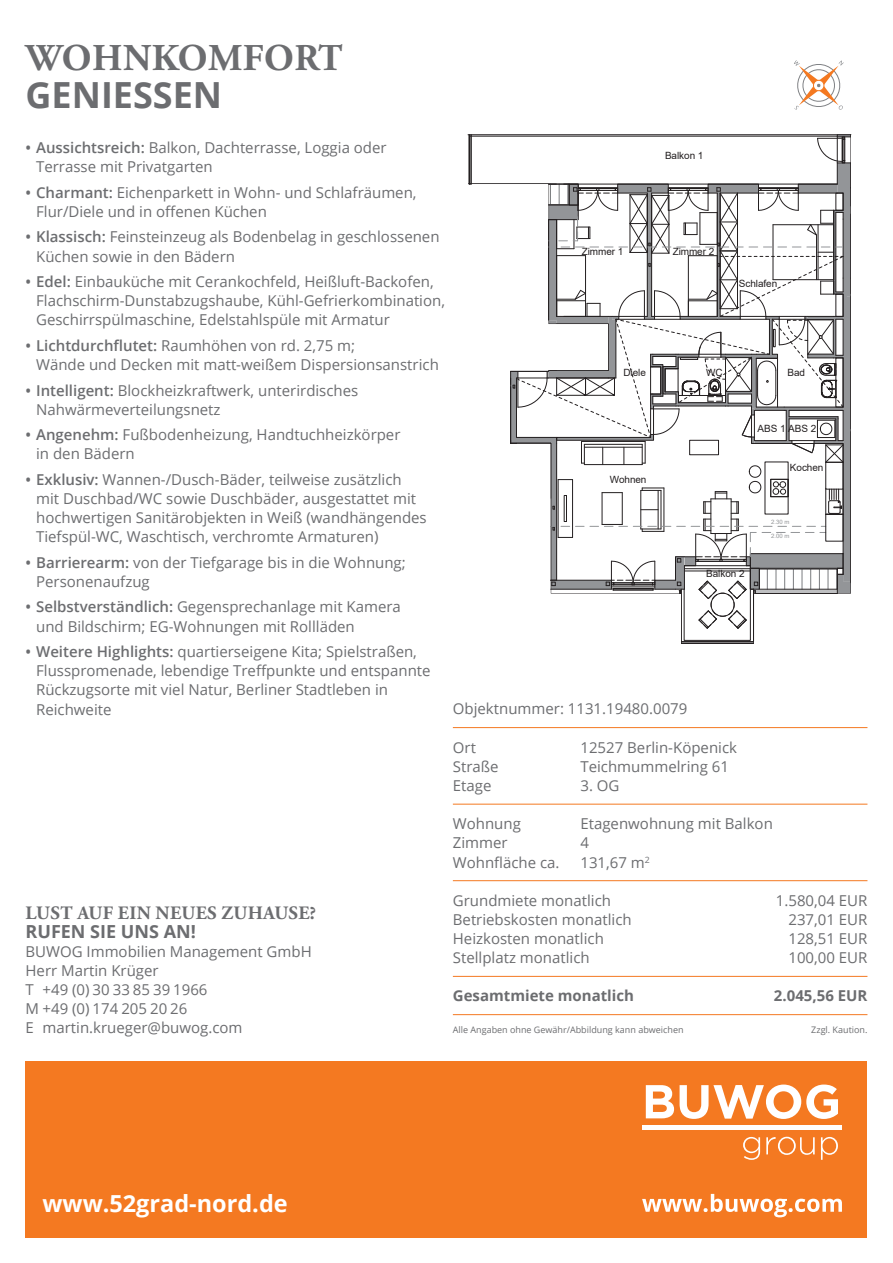
<style>
.page{position:relative;width:893px;height:1263px;background:#fff}
.page>*{position:absolute;margin:0;border:0;box-sizing:border-box;transform-origin:0 0}
.t1{font:700 37.8px "Adobe Garamond Pro";letter-spacing:.015em;color:#6c6d70}
.t2{font:700 36px "Open Sans";color:#6c6d70}
.t3{font:700 23.4px "Open Sans";color:#fff}
.t4{font:700 18.9px "Adobe Garamond Pro";letter-spacing:.015em;color:#6c6d70}
.t5{font:700 18px "Open Sans";color:#6c6d70}
.t6{font:15px/19.2px "Open Sans";color:#6c6d70}
.t7{font:700 15px "Open Sans";color:#6c6d70}
.t8{font:9.9px "Arial";letter-spacing:-.005em;color:#231f20}
.t9{font:9px "Open Sans";color:#6c6d70}
.t10{font:6px "Arial";color:#939598}
.s1{font-weight:600}
</style>
<div class="page">
<div style="left:26px;top:1061px;width:841px;height:176px;background:#f47921"></div>
<svg style="left:646px;top:1085px;width:28px;height:33px"></svg>
<svg style="left:680px;top:1084px;width:158px;height:35px"></svg>
<hr style="left:642px;top:1125px;width:200px;height:4px;background:#fff">
<svg style="left:743px;top:1137px;width:17px;height:23px"></svg>
<svg style="left:821px;top:1137px;width:17px;height:23px"></svg>
<svg style="left:766px;top:1137px;width:49px;height:18px"></svg>
<svg style="left:642px;top:1194px;width:200px;height:23px"></svg>
<svg style="left:794px;top:60px;width:50px;height:50px"></svg>
<hr style="left:453px;top:727px;width:414px;height:1px;background:#f47921">
<hr style="left:453px;top:804px;width:414px;height:1px;background:#f47921">
<hr style="left:453px;top:880px;width:414px;height:1px;background:#f47921">
<hr style="left:453px;top:976px;width:414px;height:1px;background:#f47921">
<hr style="left:453px;top:1014px;width:414px;height:1px;background:#f47921">
<hr style="left:468px;top:134px;width:383px;height:1px;background:#231f20">
<hr style="left:681px;top:643px;width:72px;height:1px;background:#231f20">
<svg style="left:468px;top:135px;width:383px;height:508px"></svg>
<h1 class="t1" style="left:26px;top:36px;width:318px">WOHNKOMFORT</h1>
<h2 class="t2" style="left:26px;top:70px;width:198px">GENIESSEN</h2>
<p class="t6" style="left:36px;top:138px;width:352px;text-indent:-11px"><span class="s1">• Aussichtsreich:</span> Balkon, Dachterrasse, Loggia oder<br>Terrasse mit Privatgarten</p>
<p class="t6" style="left:36px;top:182px;width:382px;text-indent:-11px"><span class="s1">• Charmant:</span> Eichenparkett in Wohn- und Schlafräumen,<br>Flur/Diele und in offenen Küchen</p>
<p class="t6" style="left:36px;top:227px;width:405px;text-indent:-11px"><span class="s1">• Klassisch:</span> Feinsteinzeug als Bodenbelag in geschlossenen<br>Küchen sowie in den Bädern</p>
<p class="t6" style="left:36px;top:272px;width:410px;text-indent:-11px"><span class="s1">• Edel:</span> Einbauküche mit Cerankochfeld, Heißluft-Backofen,<br>Flachschirm-Dunstabzugshaube, Kühl-Gefrierkombination,<br>Geschirrspülmaschine, Edelstahlspüle mit Armatur</p>
<p class="t6" style="left:36px;top:335px;width:404px;text-indent:-11px"><span class="s1">• Lichtdurchflutet:</span> Raumhöhen von rd. 2,75 m;<br>Wände und Decken mit matt-weißem Dispersionsanstrich</p>
<p class="t6" style="left:36px;top:380px;width:324px;text-indent:-11px"><span class="s1">• Intelligent:</span> Blockheizkraftwerk, unterirdisches<br>Nahwärmeverteilungsnetz</p>
<p class="t6" style="left:36px;top:425px;width:366px;text-indent:-11px"><span class="s1">• Angenehm:</span> Fußbodenheizung, Handtuchheizkörper in den Bädern</p>
<p class="t6" style="left:36px;top:469px;width:392px;text-indent:-11px"><span class="s1">• Exklusiv:</span> Wannen-/Dusch-Bäder, teilweise zusätzlich mit Duschbad/WC sowie Duschbäder, ausgestattet mit hochwertigen Sanitärobjekten in Weiß (wandhängendes Tiefspül-WC, Waschtisch, verchromte Armaturen)</p>
<p class="t6" style="left:36px;top:552px;width:371px;text-indent:-11px"><span class="s1">• Barrierearm:</span> von der Tiefgarage bis in die Wohnung;<br>Personenaufzug</p>
<p class="t6" style="left:36px;top:597px;width:366px;text-indent:-11px"><span class="s1">• Selbstverständlich:</span> Gegensprechanlage mit Kamera und Bildschirm; EG-Wohnungen mit Rollläden</p>
<p class="t6" style="left:36px;top:642px;width:396px;text-indent:-11px"><span class="s1">• Weitere Highlights:</span> quartierseigene Kita; Spielstraßen, Flusspromenade, lebendige Treffpunkte und entspannte Rückzugsorte mit viel Natur, Berliner Stadtleben in Reichweite</p>
<p class="t4" style="left:26px;top:901px;width:292px">LUST AUF EIN NEUES ZUHAUSE?</p>
<p class="t5" style="left:26px;top:918px;width:172px">RUFEN SIE UNS AN!</p>
<p class="t6" style="left:26px;top:941px;width:288px">BUWOG Immobilien Management GmbH<br>Herr Martin Krüger<br>T +49 (0) 30 33 85 39 1966<br>M +49 (0) 174 205 20 26<br>E martin.krueger@buwog.com</p>
<p class="t8" style="left:665px;top:149px;width:40px">Balkon 1</p>
<p class="t8" style="left:582px;top:244px;width:43px">Zimmer 1</p>
<p class="t8" style="left:673px;top:244px;width:43px">Zimmer 2</p>
<p class="t8" style="left:739px;top:276px;width:40px">Schlafen</p>
<p class="t8" style="left:623px;top:365px;width:24px">Diele</p>
<p class="t8" style="left:706px;top:365px;width:18px">WC</p>
<p class="t8" style="left:787px;top:365px;width:19px">Bad</p>
<p class="t8" style="left:757px;top:422px;width:60px">ABS 1 ABS 2</p>
<p class="t8" style="left:610px;top:473px;width:38px">Wohnen</p>
<p class="t8" style="left:706px;top:567px;width:40px">Balkon 2</p>
<p class="t8" style="left:790px;top:461px;width:35px">Kochen</p>
<p class="t10" style="left:771px;top:518px;width:20px">2.30 m</p>
<p class="t10" style="left:771px;top:531px;width:20px">2.00 m</p>
<p class="t6" style="left:453px;top:699px;width:236px">Objektnummer: 1131.19480.0079</p>
<p class="t6" style="left:453px;top:737px;width:25px">Ort</p>
<p class="t6" style="left:580px;top:737px;width:158px">12527 Berlin-Köpenick</p>
<p class="t6" style="left:453px;top:756px;width:47px">Straße</p>
<p class="t6" style="left:580px;top:756px;width:150px">Teichmummelring 61</p>
<p class="t6" style="left:453px;top:775px;width:40px">Etage</p>
<p class="t6" style="left:580px;top:775px;width:41px">3. OG</p>
<p class="t6" style="left:453px;top:814px;width:70px">Wohnung</p>
<p class="t6" style="left:580px;top:814px;width:194px">Etagenwohnung mit Balkon</p>
<p class="t6" style="left:453px;top:833px;width:56px">Zimmer</p>
<p class="t6" style="left:580px;top:833px;width:10px">4</p>
<p class="t6" style="left:453px;top:852px;width:108px">Wohnfläche ca.</p>
<p class="t6" style="left:580px;top:852px;width:71px">131,67 m<sup>2</sup></p>
<p class="t6" style="left:453px;top:890px;width:160px">Grundmiete monatlich</p>
<p class="t6" style="left:776px;top:890px;width:93px">1.580,04 EUR</p>
<p class="t6" style="left:453px;top:909px;width:180px">Betriebskosten monatlich</p>
<p class="t6" style="left:788px;top:909px;width:80px">237,01 EUR</p>
<p class="t6" style="left:453px;top:929px;width:153px">Heizkosten monatlich</p>
<p class="t6" style="left:788px;top:929px;width:80px">128,51 EUR</p>
<p class="t6" style="left:453px;top:948px;width:138px">Stellplatz monatlich</p>
<p class="t6" style="left:788px;top:948px;width:81px">100,00 EUR</p>
<p class="t7" style="left:453px;top:985px;width:183px">Gesamtmiete monatlich</p>
<p class="t7" style="left:774px;top:985px;width:95px">2.045,56 EUR</p>
<p class="t9" style="left:453px;top:1024px;width:232px">Alle Angaben ohne Gewähr/Abbildung kann abweichen</p>
<p class="t9" style="left:811px;top:1024px;width:58px">Zzgl. Kaution.</p>
<h3 class="t3" style="left:43px;top:1187px;width:247px">www.52grad-nord.de</h3>
</div>
